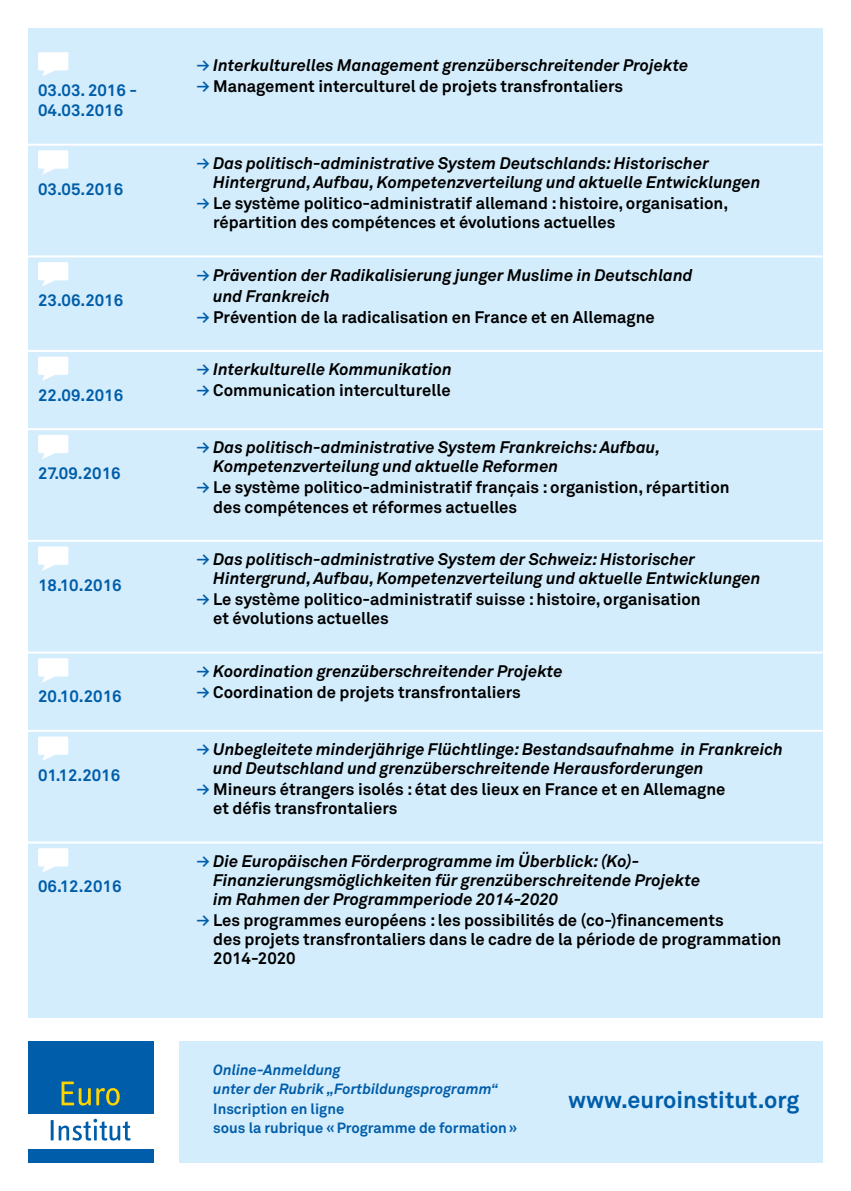
<style>
.page{position:relative;width:851px;height:1191px;background:#fff}
.page>*{position:absolute;margin:0;border:0;box-sizing:border-box;transform-origin:0 0}
.t1{font:700 23.4px "Akkurat";color:#005da9}
.t2{font:italic 700 16.6px/19px "Akkurat";color:#000}
.t3{font:700 16.6px/19px "Akkurat";color:#000}
.t4{font:700 16.6px/20px "Akkurat";color:#005da9}
.t5{font:italic 700 14.6px/19.4px "Akkurat";color:#005da9}
.t6{font:700 14.6px "Akkurat";color:#005da9}
.s1{font-style:normal;color:#005da9}
.s2{color:#005da9}
.s3{font-style:normal}
</style>
<div class="page">
<div style="left:28px;top:28px;width:794px;height:990px;background:#d4edfc"></div>
<div style="left:179px;top:1040px;width:643px;height:122px;background:#d4edfc"></div>
<div style="left:28px;top:1040px;width:126px;height:122px;background:#005da9"></div>
<div style="left:28px;top:1114px;width:126px;height:34px;background:#fff"></div>
<hr style="left:51px;top:1120px;width:3px;height:20px;background:#005da9">
<svg style="left:59px;top:1118px;width:72px;height:22px"></svg>
<svg style="left:62px;top:1081px;width:58px;height:24px"></svg>
<hr style="left:27px;top:144px;width:167px;height:2px;background:#fff">
<hr style="left:194px;top:144px;width:628px;height:2px;background:#fff">
<hr style="left:27px;top:255px;width:167px;height:2px;background:#fff">
<hr style="left:194px;top:255px;width:628px;height:2px;background:#fff">
<hr style="left:27px;top:350px;width:167px;height:2px;background:#fff">
<hr style="left:194px;top:350px;width:628px;height:2px;background:#fff">
<hr style="left:27px;top:428px;width:167px;height:2px;background:#fff">
<hr style="left:194px;top:428px;width:628px;height:2px;background:#fff">
<hr style="left:27px;top:540px;width:167px;height:2px;background:#fff">
<hr style="left:194px;top:540px;width:628px;height:2px;background:#fff">
<hr style="left:27px;top:651px;width:167px;height:2px;background:#fff">
<hr style="left:194px;top:651px;width:628px;height:2px;background:#fff">
<hr style="left:27px;top:730px;width:167px;height:2px;background:#fff">
<hr style="left:194px;top:730px;width:628px;height:2px;background:#fff">
<hr style="left:27px;top:841px;width:167px;height:2px;background:#fff">
<hr style="left:194px;top:841px;width:628px;height:2px;background:#fff">
<svg style="left:38px;top:52px;width:30px;height:24px"></svg>
<svg style="left:38px;top:150px;width:30px;height:25px"></svg>
<svg style="left:38px;top:262px;width:30px;height:24px"></svg>
<svg style="left:38px;top:356px;width:30px;height:25px"></svg>
<svg style="left:38px;top:435px;width:30px;height:24px"></svg>
<svg style="left:38px;top:546px;width:30px;height:25px"></svg>
<svg style="left:38px;top:658px;width:30px;height:24px"></svg>
<svg style="left:38px;top:736px;width:30px;height:25px"></svg>
<svg style="left:38px;top:848px;width:30px;height:24px"></svg>
<p class="t4" style="left:38px;top:80px;width:100px">03.03. 2016 -<br>04.03.2016</p>
<p class="t4" style="left:38px;top:178px;width:87px">03.05.2016</p>
<p class="t4" style="left:38px;top:290px;width:87px">23.06.2016</p>
<p class="t4" style="left:38px;top:385px;width:87px">22.09.2016</p>
<p class="t4" style="left:38px;top:463px;width:84px">27.09.2016</p>
<p class="t4" style="left:38px;top:574px;width:85px">18.10.2016</p>
<p class="t4" style="left:38px;top:686px;width:85px">20.10.2016</p>
<p class="t4" style="left:38px;top:764px;width:84px">01.12.2016</p>
<p class="t4" style="left:38px;top:876px;width:85px">06.12.2016</p>
<p class="t2" style="left:196px;top:56px;width:493px"><span class="s1">≥</span> Interkulturelles Management grenzüberschreitender Projekte</p>
<p class="t3" style="left:196px;top:77px;width:428px"><span class="s2">≥</span> Management interculturel de projets transfrontaliers</p>
<p class="t2" style="left:213px;top:154px;width:548px;text-indent:-17px"><span class="s1">≥</span> Das politisch-administrative System Deutschlands: Historischer<br>Hintergrund, Aufbau, Kompetenzverteilung und aktuelle Entwicklungen</p>
<p class="t3" style="left:213px;top:193px;width:516px;text-indent:-17px"><span class="s2">≥</span> Le système politico-administratif allemand : histoire, organisation, répartition des compétences et évolutions actuelles</p>
<p class="t2" style="left:213px;top:264px;width:481px;line-height:21px;text-indent:-17px"><span class="s1">≥</span> Prävention der Radikalisierung junger Muslime in Deutschland und Frankreich</p>
<p class="t3" style="left:196px;top:307px;width:460px"><span class="s2">≥</span> Prévention de la radicalisation en France et en Allemagne</p>
<p class="t2" style="left:196px;top:360px;width:257px"><span class="s1">≥</span> Interkulturelle Kommunikation</p>
<p class="t3" style="left:196px;top:380px;width:255px"><span class="s2">≥</span> Communication interculturelle</p>
<p class="t2" style="left:213px;top:438px;width:448px;text-indent:-17px"><span class="s1">≥</span> Das politisch-administrative System Frankreichs: Aufbau,<br>Kompetenzverteilung und aktuelle Reformen</p>
<p class="t3" style="left:213px;top:478px;width:518px;text-indent:-17px"><span class="s2">≥</span> Le système politico-administratif français : organistion, répartition des compétences et réformes actuelles</p>
<p class="t2" style="left:213px;top:550px;width:548px;text-indent:-17px"><span class="s1">≥</span> Das politisch-administrative System der Schweiz: Historischer<br>Hintergrund, Aufbau, Kompetenzverteilung und aktuelle Entwicklungen</p>
<p class="t3" style="left:213px;top:589px;width:489px;text-indent:-17px"><span class="s2">≥</span> Le système politico-administratif suisse : histoire, organisation et évolutions actuelles</p>
<p class="t2" style="left:196px;top:662px;width:367px"><span class="s1">≥</span> Koordination grenzüberschreitender Projekte</p>
<p class="t3" style="left:196px;top:682px;width:326px"><span class="s2">≥</span> Coordination de projets transfrontaliers</p>
<p class="t2" style="left:213px;top:739px;width:571px;text-indent:-17px"><span class="s1">≥</span> Unbegleitete minderjährige Flüchtlinge: Bestandsaufnahme in Frankreich und Deutschland und grenzüberschreitende Herausforderungen</p>
<p class="t3" style="left:213px;top:779px;width:513px;text-indent:-17px"><span class="s2">≥</span> Mineurs étrangers isolés : état des lieux en France et en Allemagne et défis transfrontaliers</p>
<p class="t2" style="left:213px;top:851px;width:488px;text-indent:-17px"><span class="s1">≥</span> Die Europäischen Förderprogramme im Überblick: (Ko)-<br>Finanzierungsmöglichkeiten für grenzüberschreitende Projekte im Rahmen der Programmperiode 2014-2020</p>
<p class="t3" style="left:213px;top:910px;width:569px;text-indent:-17px"><span class="s2">≥</span> Les programmes européens : les possibilités de (co-)financements<br>des projets transfrontaliers dans le cadre de la période de programmation<br>2014-2020</p>
<p class="t5" style="left:213px;top:1060px;width:286px">Online-Anmeldung<br>unter der Rubrik „Fortbildungsprogramm“<br><span class="s3">Inscription en ligne</span></p>
<p class="t6" style="left:213px;top:1118px;width:305px">sous la rubrique «Programme de formation»</p>
<p class="t1" style="left:568px;top:1084px;width:233px">www.euroinstitut.org</p>
</div>
